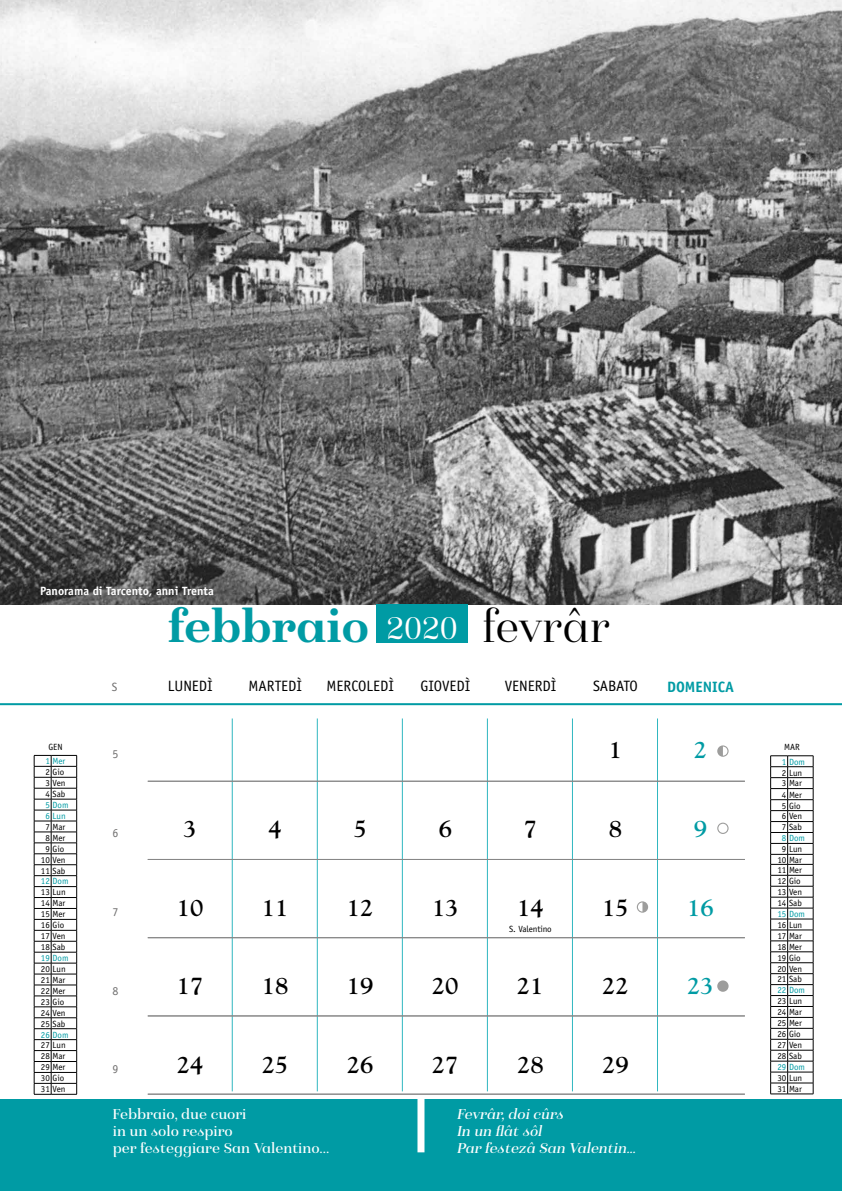
<style>
.page{position:relative;width:842px;height:1191px;background:#fff}
.page>*{position:absolute;margin:0;border:0;box-sizing:border-box;transform-origin:0 0}
.t1{font:900 47.2px "Isabel";color:#009ba4}
.t2{font:700 24px "Goudy Std";color:#000}
.t3{font:700 24px "Goudy Std";color:#009ba4}
.t4{font:15px/17px "Isabel";color:#fff}
.t5{font:italic 15px/17px "Isabel";color:#fff}
.t6{font:15px "Officina Sans";color:#000}
.t7{font:700 15px "Officina Sans";color:#009ba4}
.t8{font:700 12px "Officina Sans";letter-spacing:-.02em;color:#fff}
.t9{font:12px "Officina Sans";color:#706f6f}
.t10{font:9px/10.9px "Officina Sans";color:#000}
.t11{font:9px/10.9px "Officina Sans";color:#009ba4}
.s1{font-weight:300;font-size:33px;color:#fff}
.s2{font-weight:300;color:#000}
</style>
<div class="page">
<img style="left:0;top:0;width:842px;height:604px">
<svg style="left:34px;top:755px;width:44px;height:340px"></svg>
<svg style="left:770px;top:755px;width:44px;height:339px"></svg>
<div style="left:0;top:1099px;width:842px;height:92px;background:#009ba4"></div>
<div style="left:417px;top:1091px;width:7px;height:61px;background:#fff"></div>
<hr style="left:0;top:703px;width:842px;height:2px;background:#009ba4">
<div style="left:376px;top:604px;width:92px;height:38px;background:#009ba4"></div>
<svg style="left:717px;top:745px;width:12px;height:11px"></svg>
<svg style="left:637px;top:901px;width:11px;height:11px"></svg>
<svg style="left:717px;top:822px;width:12px;height:12px"></svg>
<div style="left:717px;top:980px;width:12px;height:11px;background:#9d9d9c;border-radius:50%"></div>
<hr style="left:232px;top:718px;width:1px;height:373px;background:#30b7c0">
<hr style="left:317px;top:718px;width:1px;height:373px;background:#30b7c0">
<hr style="left:402px;top:718px;width:1px;height:373px;background:#30b7c0">
<hr style="left:487px;top:718px;width:1px;height:373px;background:#30b7c0">
<hr style="left:572px;top:718px;width:1px;height:373px;background:#30b7c0">
<hr style="left:657px;top:718px;width:1px;height:373px;background:#30b7c0">
<hr style="left:148px;top:781px;width:597px;height:1px;background:#878787">
<hr style="left:148px;top:859px;width:597px;height:1px;background:#878787">
<hr style="left:148px;top:937px;width:597px;height:1px;background:#878787">
<hr style="left:148px;top:1015px;width:597px;height:1px;background:#878787">
<hr style="left:148px;top:1094px;width:597px;height:1px;background:#878787">
<h3 class="t8" style="left:40px;top:584px;width:175px">Panorama di Tarcento, anni Trenta</h3>
<p class="t10" style="left:48px;top:741px;width:16px">GEN</p>
<p class="t11" style="left:45px;top:755px;width:22px">1 Mer</p>
<p class="t10" style="left:45px;top:766px;width:22px">2 Gio<br>3 Ven<br>4 Sab</p>
<p class="t11" style="left:45px;top:799px;width:25px">5 Dom<br>6 Lun</p>
<p class="t10" style="left:41px;top:821px;width:26px;text-align:center">7 Mar<br>8 Mer<br>9 Gio<br>10 Ven<br>11 Sab</p>
<p class="t11" style="left:41px;top:876px;width:29px">12 Dom</p>
<p class="t10" style="left:41px;top:887px;width:26px">13 Lun<br>14 Mar<br>15 Mer<br>16 Gio<br>17 Ven<br>18 Sab</p>
<p class="t11" style="left:41px;top:952px;width:29px">19 Dom</p>
<p class="t10" style="left:41px;top:963px;width:26px">20 Lun<br>21 Mar<br>22 Mer<br>23 Gio<br>24 Ven<br>25 Sab</p>
<p class="t11" style="left:41px;top:1029px;width:29px">26 Dom</p>
<p class="t10" style="left:41px;top:1040px;width:26px">27 Lun<br>28 Mar<br>29 Mer<br>30 Gio<br>31 Ven</p>
<h3 class="t9" style="left:112px;top:680px;width:7px">S</h3>
<h3 class="t9" style="left:113px;top:747px;width:7px">5</h3>
<h3 class="t9" style="left:113px;top:826px;width:7px">6</h3>
<h3 class="t9" style="left:113px;top:904px;width:7px">7</h3>
<h3 class="t9" style="left:113px;top:983px;width:7px">8</h3>
<h1 class="t1" style="left:168px;top:598px;width:443px">febbraio <span class="s1">2020</span> <span class="s2">fevrâr</span></h1>
<h3 class="t6" style="left:168px;top:677px;width:46px">LUNEDì</h3>
<h3 class="t6" style="left:249px;top:677px;width:55px">MARtedì</h3>
<h3 class="t6" style="left:327px;top:677px;width:69px">MERcoledì</h3>
<h3 class="t6" style="left:420px;top:677px;width:52px">GIOvedì</h3>
<h3 class="t6" style="left:505px;top:677px;width:53px">VENerdì</h3>
<h3 class="t6" style="left:593px;top:677px;width:46px">SAbato</h3>
<h3 class="t7" style="left:667px;top:677px;width:68px">DOMenica</h3>
<h2 class="t2" style="left:609px;top:735px;width:15px">1</h2>
<h2 class="t3" style="left:694px;top:735px;width:15px">2</h2>
<h2 class="t2" style="left:184px;top:814px;width:15px">3</h2>
<h2 class="t2" style="left:269px;top:814px;width:15px">4</h2>
<h2 class="t2" style="left:354px;top:814px;width:15px">5</h2>
<h2 class="t2" style="left:439px;top:814px;width:15px">6</h2>
<h2 class="t2" style="left:524px;top:814px;width:15px">7</h2>
<h2 class="t2" style="left:609px;top:814px;width:15px">8</h2>
<h2 class="t3" style="left:694px;top:814px;width:15px">9</h2>
<h2 class="t2" style="left:177px;top:893px;width:28px">10</h2>
<h2 class="t2" style="left:262px;top:893px;width:28px">11</h2>
<h2 class="t2" style="left:347px;top:893px;width:28px">12</h2>
<h2 class="t2" style="left:432px;top:893px;width:28px">13</h2>
<h2 class="t2" style="left:517px;top:893px;width:28px">14</h2>
<h2 class="t2" style="left:602px;top:893px;width:28px">15</h2>
<h2 class="t3" style="left:687px;top:893px;width:28px">16</h2>
<p class="t10" style="left:509px;top:923px;width:44px">S. Valentino</p>
<h2 class="t2" style="left:177px;top:971px;width:28px">17</h2>
<h2 class="t2" style="left:262px;top:971px;width:28px">18</h2>
<h2 class="t2" style="left:347px;top:971px;width:28px">19</h2>
<h2 class="t2" style="left:432px;top:971px;width:28px">20</h2>
<h2 class="t2" style="left:517px;top:971px;width:28px">21</h2>
<h2 class="t2" style="left:602px;top:971px;width:28px">22</h2>
<h2 class="t3" style="left:687px;top:971px;width:28px">23</h2>
<h2 class="t2" style="left:177px;top:1050px;width:28px">24</h2>
<h2 class="t2" style="left:262px;top:1050px;width:28px">25</h2>
<h2 class="t2" style="left:347px;top:1050px;width:28px">26</h2>
<h2 class="t2" style="left:432px;top:1050px;width:28px">27</h2>
<h2 class="t2" style="left:517px;top:1050px;width:28px">28</h2>
<h2 class="t2" style="left:602px;top:1050px;width:28px">29</h2>
<h3 class="t9" style="left:113px;top:1062px;width:7px">9</h3>
<h3 class="t4" style="left:113px;top:1105px;width:218px">Febbraio, due cuori<br>in un solo respiro<br>per festeggiare San Valentino...</h3>
<h3 class="t5" style="left:457px;top:1105px;width:184px">Fevrâr,doicûrs<br>In un flâtsôl<br>Par festezâ San Valentin…</h3>
<p class="t10" style="left:784px;top:741px;width:17px">MAR</p>
<p class="t11" style="left:782px;top:756px;width:25px">1 Dom</p>
<p class="t10" style="left:782px;top:767px;width:22px">2 Lun<br>3 Mar<br>4 Mer<br>5 Gio<br>6 Ven<br>7 Sab</p>
<p class="t11" style="left:782px;top:833px;width:25px">8 Dom</p>
<p class="t10" style="left:777px;top:844px;width:26px;text-align:center">9 Lun<br>10 Mar<br>11 Mer<br>12 Gio<br>13 Ven<br>14 Sab</p>
<p class="t11" style="left:777px;top:908px;width:29px">15 Dom</p>
<p class="t10" style="left:777px;top:919px;width:26px">16 Lun<br>17 Mar<br>18 Mer<br>19 Gio<br>20 Ven<br>21 Sab</p>
<p class="t11" style="left:777px;top:985px;width:29px">22 Dom</p>
<p class="t10" style="left:777px;top:995px;width:26px">23 Lun<br>24 Mar<br>25 Mer<br>26 Gio<br>27 Ven<br>28 Sab</p>
<p class="t11" style="left:777px;top:1061px;width:29px">29 Dom</p>
<p class="t10" style="left:777px;top:1072px;width:26px">30 Lun<br>31 Mar</p>
</div>
